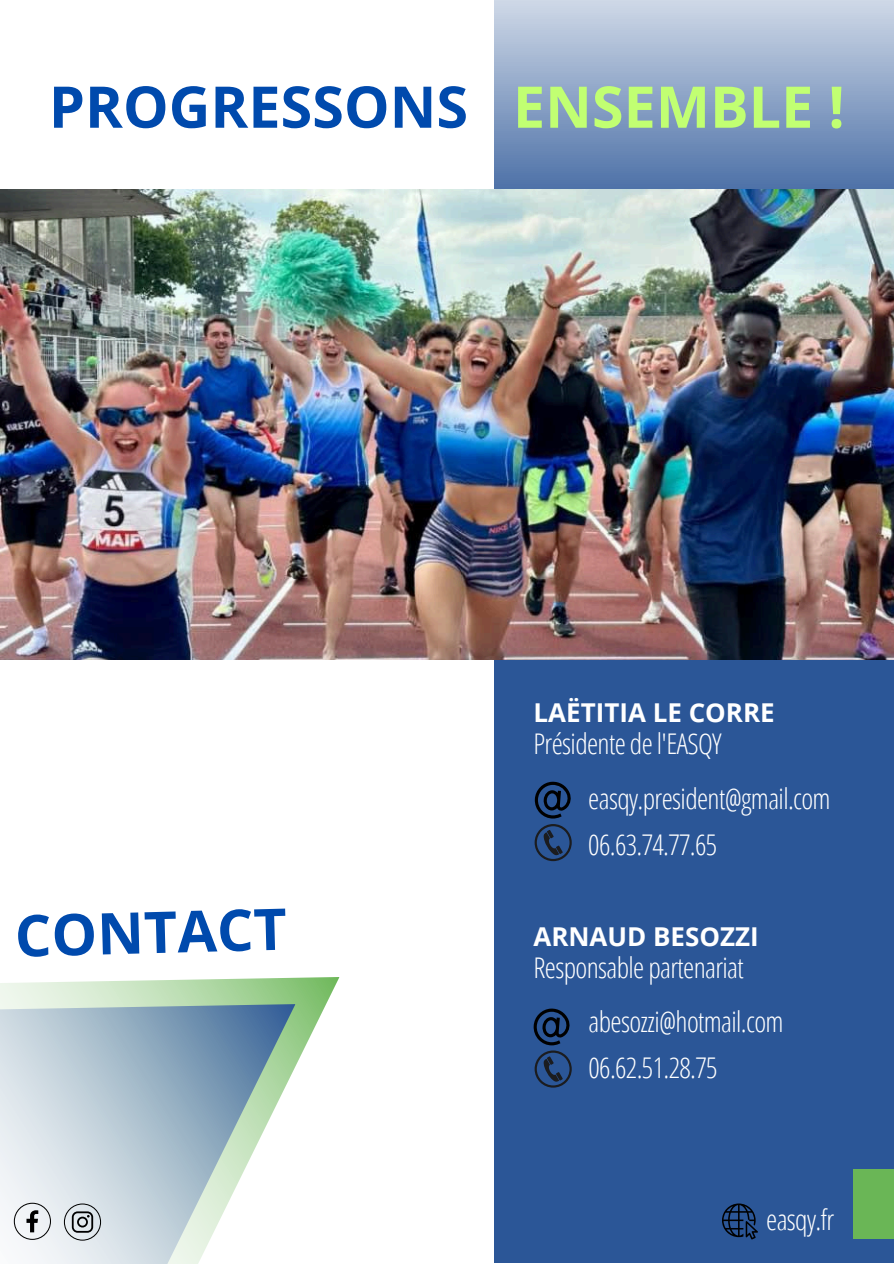
<style>
.page{position:relative;width:894px;height:1264px;background:#fff}
.page>*{position:absolute;margin:0;border:0;box-sizing:border-box;transform-origin:0 0}
.t1{font:700 57.45px "Open Sans";color:#004aad}
.t2{font:300 28.5px "Open Sans Condensed";letter-spacing:-.02em;color:#fff}
.t3{font:700 25.95px "Open Sans";color:#fff}
.s1{color:#c1ff72}
</style>
<div class="page">
<svg style="left:494px;top:0;width:399px;height:189px;background:#8ea5c7"></svg>
<div style="left:494px;top:447px;width:399px;height:815px;background:#2b5697"></div>
<img style="left:0;top:189px;width:893px;height:471px">
<svg style="left:0;top:977px;width:340px;height:286px"></svg>
<div style="left:853px;top:1168px;width:40px;height:70px;background:#6ab656"></div>
<svg style="left:534px;top:781px;width:37px;height:37px"></svg>
<svg style="left:534px;top:824px;width:37px;height:37px"></svg>
<svg style="left:533px;top:1008px;width:38px;height:79px"></svg>
<svg style="left:722px;top:1203px;width:35px;height:36px"></svg>
<svg style="left:64px;top:1203px;width:37px;height:37px"></svg>
<svg style="left:14px;top:1202px;width:37px;height:37px"></svg>
<h1 class="t1" style="left:49px;top:66px;width:797px">PROGRESSONS <span class="s1">ENSEMBLE !</span></h1>
<p class="t1" style="left:13px;top:896px;width:273px;rotate:-2deg">CONTACT</p>
<p class="t3" style="left:533px;top:694px;width:243px">LAËTITIA LE CORRE</p>
<p class="t2" style="left:533px;top:723px;width:189px">Présidente de l'EASQY</p>
<h2 class="t2" style="left:588px;top:778px;width:244px">easqy.president@gmail.com</h2>
<p class="t2" style="left:588px;top:824px;width:130px">06.63.74.77.65</p>
<p class="t3" style="left:533px;top:918px;width:227px">ARNAUD BESOZZI</p>
<p class="t2" style="left:533px;top:947px;width:212px">Responsable partenariat</p>
<p class="t2" style="left:588px;top:1002px;width:197px">abesozzi@hotmail.com</p>
<p class="t2" style="left:588px;top:1047px;width:130px">06.62.51.28.75</p>
<h2 class="t2" style="left:766px;top:1199px;width:69px">easqy.fr</h2>
</div>
